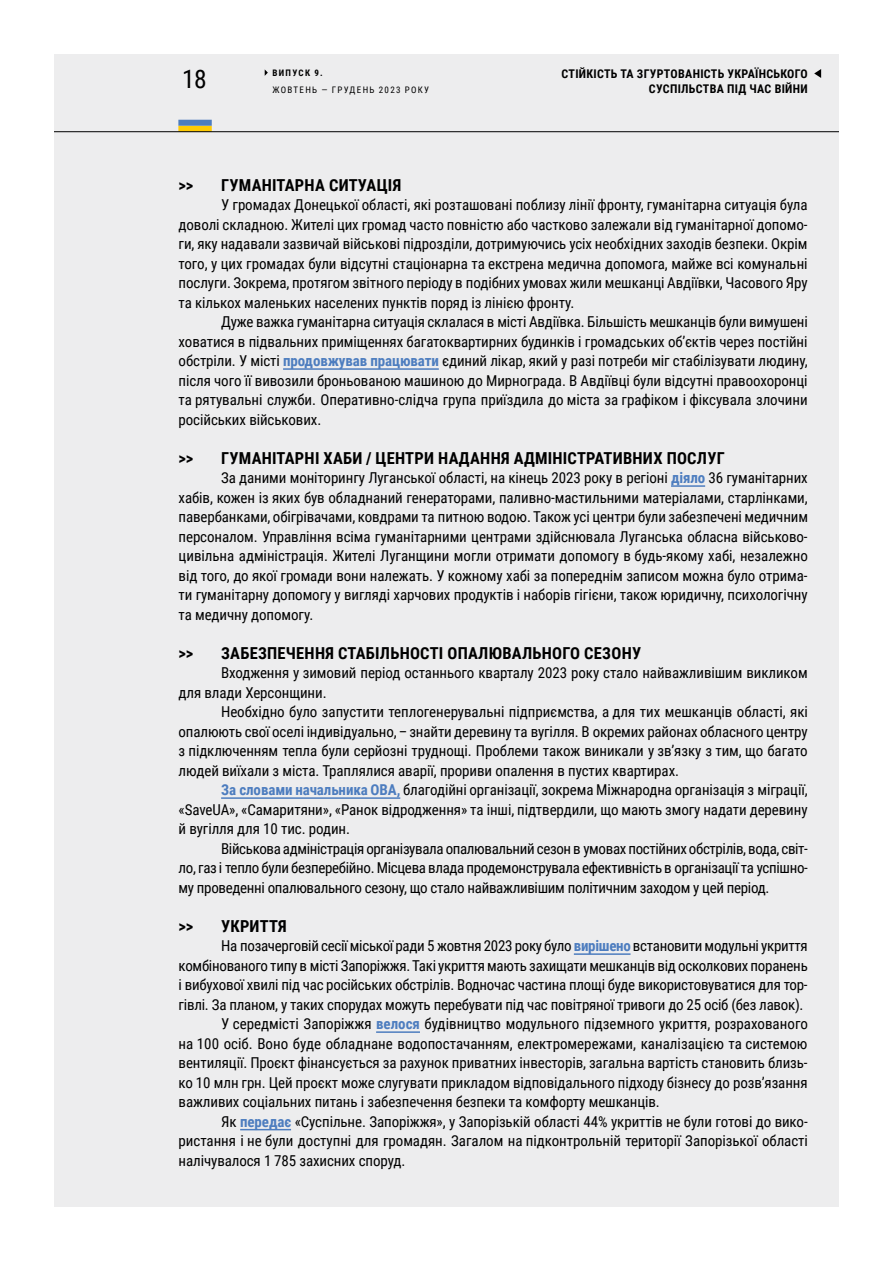
<style>
.page{position:relative;width:893px;height:1263px;background:#fff}
.page>*{position:absolute;margin:0;border:0;box-sizing:border-box;transform-origin:0 0}
.t1{font:25.5px "Roboto Condensed";color:#000}
.t2{font:700 16.5px "Roboto Condensed";letter-spacing:.015em;color:#000}
.t3{font:15px/19.5px "Roboto Condensed";letter-spacing:-.005em;color:#000;text-align:justify}
.t4{font:700 12px/15px "Roboto Condensed";letter-spacing:.025em;color:#000;text-align:right}
.t5{font:9px "Roboto Condensed";letter-spacing:.145em;color:#000}
.t6{font:700 9px "Roboto Condensed";letter-spacing:.145em;color:#000}
.s1{font-weight:700;color:#4d7dbf}
</style>
<div class="page">
<div style="left:54px;top:54px;width:785px;height:1152px;background:#ededee"></div>
<svg style="left:265px;top:70px;width:3px;height:6px"></svg>
<svg style="left:814px;top:69px;width:7px;height:9px"></svg>
<div style="left:178px;top:126px;width:34px;height:6px;background:#ffcb05"></div>
<div style="left:178px;top:120px;width:34px;height:6px;background:#4d7dbf"></div>
<hr style="left:54px;top:131px;width:785px;height:1px;background:#000">
<hr style="left:283px;top:368px;width:156px;height:2px;background:#4d7dbf">
<hr style="left:671px;top:485px;width:34px;height:2px;background:#4d7dbf">
<hr style="left:221px;top:797px;width:179px;height:2px;background:#4d7dbf">
<hr style="left:574px;top:953px;width:56px;height:2px;background:#4d7dbf">
<hr style="left:376px;top:1031px;width:44px;height:2px;background:#4d7dbf">
<hr style="left:240px;top:1129px;width:51px;height:1px;background:#4d7dbf">
<h1 class="t1" style="left:182px;top:61px;width:26px">18</h1>
<p class="t6" style="left:272px;top:66px;width:52px">ВИПУСК 9.</p>
<p class="t5" style="left:272px;top:83px;width:158px">ЖОВТЕНЬ — ГРУДЕНЬ 2023 РОКУ</p>
<p class="t4" style="left:562px;top:66px;width:248px">СТІЙКІСТЬ ТА ЗГУРТОВАНІСТЬ УКРАЇНСЬКОГО<br>СУСПІЛЬСТВА ПІД ЧАС ВІЙНИ</p>
<p class="t2" style="left:179px;top:173px;width:16px">&gt;&gt;</p>
<p class="t2" style="left:221px;top:173px;width:182px">ГУМАНІТАРНА СИТУАЦІЯ</p>
<p class="t3" style="left:179px;top:194px;width:631px;text-indent:43px">У громадах Донецької області, які розташовані поблизу лінії фронту, гуманітарна ситуація була доволі складною. Жителі цих громад часто повністю або частково залежали від гуманітарної допомо&shy;ги, яку надавали зазвичай військові підрозділи, дотримуючись усіх необхідних заходів безпеки. Окрім того, у цих громадах були відсутні стаціонарна та екстрена медична допомога, майже всі комунальні послуги. Зокрема, протягом звітного періоду в подібних умовах жили мешканці Авдіївки, Часового Яру та кількох маленьких населених пунктів поряд із лінією фронту.</p>
<p class="t3" style="left:179px;top:311px;width:631px;text-indent:43px">Дуже важка гуманітарна ситуація склалася в місті Авдіївка. Більшість мешканців були вимушені ховатися в підвальних приміщеннях багатоквартирних будинків і громадських об’єктів через постійні обстріли. У місті <span class="s1">продовжував працювати</span> єдиний лікар, який у разі потреби міг стабілізувати людину, після чого її вивозили броньованою машиною до Мирнограда. В Авдіївці були відсутні правоохоронці та рятувальні служби. Оперативно-слідча група приїздила до міста за графіком і фіксувала злочини російських військових.</p>
<p class="t2" style="left:179px;top:446px;width:16px">&gt;&gt;</p>
<p class="t2" style="left:221px;top:446px;width:505px">ГУМАНІТАРНІ ХАБИ / ЦЕНТРИ НАДАННЯ АДМІНІСТРАТИВНИХ ПОСЛУГ</p>
<p class="t3" style="left:179px;top:467px;width:631px;text-indent:43px">За даними моніторингу Луганської області, на кінець 2023 року в регіоні <span class="s1">діяло</span> 36 гуманітарних хабів, кожен із яких був обладнаний генераторами, паливно-мастильними матеріалами, старлінками, павербанками, обігрівачами, ковдрами та питною водою. Також усі центри були забезпечені медичним персоналом. Управління всіма гуманітарними центрами здійснювала Луганська обласна військово&shy;цивільна адміністрація. Жителі Луганщини могли отримати допомогу в будь-якому хабі, незалежно від того, до якої громади вони належать. У кожному хабі за попереднім записом можна було отрима&shy;ти гуманітарну допомогу у вигляді харчових продуктів і наборів гігієни, також юридичну, психологічну та медичну допомогу.</p>
<p class="t2" style="left:179px;top:641px;width:16px">&gt;&gt;</p>
<p class="t2" style="left:221px;top:641px;width:421px">ЗАБЕЗПЕЧЕННЯ СТАБІЛЬНОСТІ ОПАЛЮВАЛЬНОГО СЕЗОНУ</p>
<p class="t3" style="left:179px;top:662px;width:631px;text-indent:43px">Входження у зимовий період останнього кварталу 2023 року стало найважливішим викликом для влади Херсонщини.</p>
<p class="t3" style="left:179px;top:701px;width:631px;text-indent:43px">Необхідно було запустити теплогенерувальні підприємства, а для тих мешканців області, які опалюють свої оселі індивідуально,–знайти деревину та вугілля. В окремих районах обласного центру з підключенням тепла були серйозні труднощі. Проблеми також виникали у зв’язку з тим, що багато людей виїхали з міста. Траплялися аварії, прориви опалення в пустих квартирах.</p>
<p class="t3" style="left:179px;top:779px;width:631px;text-indent:43px"><span class="s1">За словами начальника ОВА,</span> благодійні організації, зокрема Міжнародна організація з міграції, «SaveUA», «Самаритяни», «Ранок відродження» та інші, підтвердили, що мають змогу надати деревину й вугілля для 10 тис. родин.</p>
<p class="t3" style="left:179px;top:838px;width:631px;text-indent:43px">Військова адміністрація організувала опалювальний сезон в умовах постійних обстрілів, вода, світ&shy;ло, газ і тепло були безперебійно. Місцева влада продемонструвала ефективність в організації та успішно&shy;му проведенні опалювального сезону, що стало найважливішим політичним заходом у цей період.</p>
<p class="t2" style="left:179px;top:914px;width:16px">&gt;&gt;</p>
<p class="t2" style="left:221px;top:914px;width:67px">УКРИТТЯ</p>
<p class="t3" style="left:221px;top:935px;width:588px">На позачерговій сесії міської ради 5 жовтня 2023 року було <span class="s1">вирішено</span> встановити модульні укриття</p>
<p class="t3" style="left:179px;top:955px;width:631px">комбінованого типу в місті Запоріжжя. Такі укриття мають захищати мешканців від осколкових поранень</p>
<p class="t3" style="left:179px;top:974px;width:630px">і вибухової хвилі під час російських обстрілів. Водночас частина площі буде використовуватися для тор-</p>
<p class="t3" style="left:179px;top:994px;width:626px">гівлі. За планом, у таких спорудах можуть перебувати під час повітряної тривоги до 25 осіб (без лавок).</p>
<p class="t3" style="left:221px;top:1013px;width:588px">У середмісті Запоріжжя <span class="s1">велося</span> будівництво модульного підземного укриття, розрахованого</p>
<p class="t3" style="left:179px;top:1033px;width:630px">на 100 осіб. Воно буде обладнане водопостачанням, електромережами, каналізацією та системою</p>
<p class="t3" style="left:179px;top:1052px;width:631px">вентиляції. Проєкт фінансується за рахунок приватних інвесторів, загальна вартість становить близь-</p>
<p class="t3" style="left:179px;top:1072px;width:630px">ко 10 млн грн. Цей проєкт може слугувати прикладом відповідального підходу бізнесу до розв’язання</p>
<p class="t3" style="left:179px;top:1091px;width:483px">важливих соціальних питань і забезпечення безпеки та комфорту мешканців.</p>
<p class="t3" style="left:221px;top:1111px;width:588px">Як <span class="s1">передає</span> «Суспільне. Запоріжжя», у Запорізькій області 44% укриттів не були готові до вико-</p>
<p class="t3" style="left:179px;top:1130px;width:631px">ристання і не були доступні для громадян. Загалом на підконтрольній території Запорізької області</p>
<p class="t3" style="left:179px;top:1150px;width:228px">налічувалося 1 785 захисних споруд.</p>
</div>
